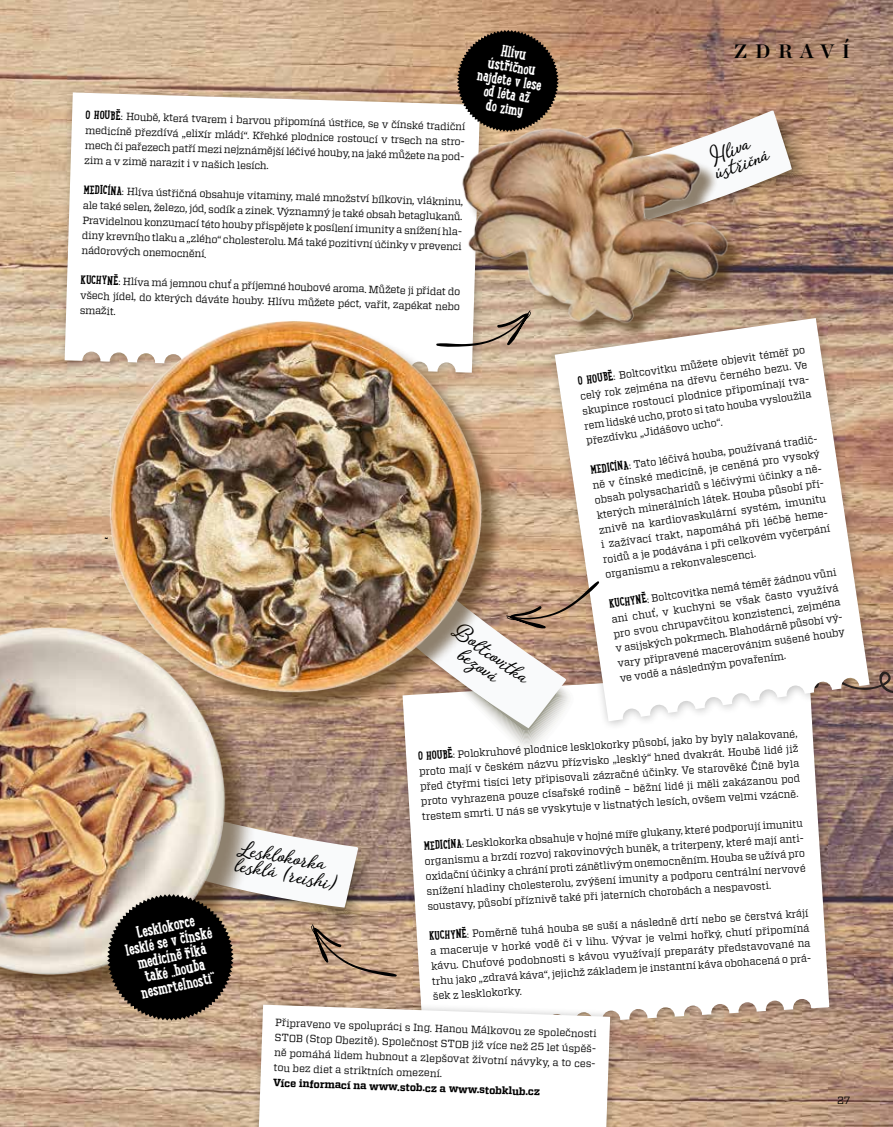
<style>
.page{position:relative;width:893px;height:1127px;background:#fff}
.page>*{position:absolute;margin:0;border:0;box-sizing:border-box;transform-origin:0 0}
.t1{font:22.35px/16.6px "Amberly";color:#000}
.t2{font:700 19.5px "Chronicle Display";letter-spacing:.4em;color:#000}
.t3{font:700 16.5px/15px "Lunch Box Slab";color:#fff;text-align:center}
.t4{font:700 15.6px/14.1px "Lunch Box Slab";color:#fff;text-align:center}
.t5{font:700 12px "Lunch Box Slab";color:#000}
.t6{font:10.5px/15px "Vitesse";color:#000;text-align:justify}
.t7{font:700 10.5px "Vitesse";color:#000}
.s1{font-family:"Lunch Box Slab";font-weight:700;font-size:12px}
</style>
<div class="page">
<img style="left:0;top:0;width:893px;height:1127px">
<svg style="left:880px;top:670px;width:13px;height:30px"></svg>
<svg style="left:765px;top:111px;width:53px;height:108px"></svg>
<div style="left:395px;top:663px;width:444px;height:379px;background:#000;opacity:.25"></div>
<svg style="left:403px;top:731px;width:426px;height:301px"></svg>
<div style="left:57px;top:85px;width:433px;height:298px;background:#000;opacity:.25"></div>
<svg style="left:65px;top:92px;width:392px;height:281px"></svg>
<div style="left:547px;top:311px;width:333px;height:420px;background:#000;opacity:.25"></div>
<svg style="left:555px;top:318px;width:315px;height:403px"></svg>
<img style="left:0;top:627px;width:317px;height:362px">
<img style="left:86px;top:296px;width:420px;height:420px">
<svg style="left:107px;top:818px;width:290px;height:202px;background:#99887a"></svg>
<img style="left:430px;top:97px;width:335px;height:249px">
<svg style="left:436px;top:310px;width:95px;height:37px"></svg>
<div style="left:249px;top:998px;width:370px;height:129px;background:#000;opacity:.25"></div>
<svg style="left:259px;top:1004px;width:351px;height:123px"></svg>
<svg style="left:457px;top:30px;width:102px;height:102px;background:#342c24"></svg>
<img style="left:391px;top:581px;width:209px;height:178px">
<p class="t6" style="left:86px;top:107px;width:381px;rotate:2deg"><span class="s1">O HOUBĚ:</span> Houbě, která tvarem i barvou připomíná ústřice, se v čínské tradiční medicíně přezdívá „elixír mládí“. Křehké plodnice rostoucí v trsech na stro&shy;mech či pařezech patří mezi nejznámější léčivé houby, na jaké můžete na pod&shy;zim a v zimě narazit i v našich lesích.</p>
<p class="t6" style="left:84px;top:182px;width:382px;rotate:2deg"><span class="s1">MEDICÍNA:</span> Hlíva ústřičná obsahuje vitaminy, malé množství bílkovin, vlákninu, ale také selen, železo, jód, sodík a zinek. Významný je také obsah betaglukanů.<br>Pravidelnou konzumací této houby přispějete k posílení imunity a snížení hla&shy;diny krevního tlaku a „zlého“ cholesterolu. Má také pozitivní účinky v prevenci nádorových onemocnění.</p>
<p class="t6" style="left:81px;top:271px;width:381px;line-height:15.5px;rotate:2deg"><span class="s1">KUCHYNĚ:</span> Hlíva má jemnou chuť a příjemné houbové aroma. Můžete ji přidat do všech jídel, do kterých dáváte houby. Hlívu můžete péct, vařit, zapékat nebo smažit.</p>
<h3 class="t4" style="left:483px;top:40px;width:67px;rotate:10deg">Hlívu ústřičnou najdete v lese od léta až<br>do zimy</h3>
<h1 class="t1" style="left:460px;top:622px;width:90px;text-align:center;rotate:36deg">Bolt covitka bezová</h1>
<h2 class="t2" style="left:734px;top:36px;width:118px">ZDRAVÍ</h2>
<h1 class="t1" style="left:707px;top:150px;width:58px;rotate:-20deg">Hlíva ústřičná</h1>
<p class="t6" style="left:577px;top:374px;width:232px;rotate:-8deg"><span class="s1">O HOUBĚ:</span> Boltcovitku můžete objevit téměř po celý rok zejména na dřevu černého bezu. Ve skupince rostoucí plodnice připomínají tva&shy;rem lidské ucho, proto si tato houba vysloužila přezdívku „Jidášovo ucho“.</p>
<p class="t6" style="left:589px;top:463px;width:232px;rotate:-8deg"><span class="s1">MEDICÍNA:</span> Tato léčivá houba, používaná tradič&shy;ně v čínské medicíně, je ceněná pro vysoký obsah polysacharidů s léčivými účinky a ně&shy;kterých minerálních látek. Houba působí pří&shy;znivě na kardiovaskulární systém, imunitu i zažívací trakt, napomáhá při léčbě heme&shy;roidů a je podávána i při celkovém vyčerpání organismu a rekonvalescenci.</p>
<p class="t6" style="left:608px;top:596px;width:232px;rotate:-8deg"><span class="s1">KUCHYNĚ:</span> Boltcovitka nemá téměř žádnou vůni ani chuť, v kuchyni se však často využívá pro svou chrupavčitou konzistenci, zejména v asijských pokrmech. Blahodárně působí vý&shy;vary připravené macerováním sušené houby ve vodě a následným povařením.</p>
<h3 class="t3" style="left:121px;top:928px;width:90px;rotate:-12deg">Lesklokorce lesklé se v čínské medicíně říká také „houba nesmrtelnosti“</h3>
<h1 class="t1" style="left:240px;top:840px;width:106px;rotate:11deg">Lesklokorka lesklá (reishi)</h1>
<p class="t6" style="left:418px;top:747px;width:382px;text-indent:39px;rotate:-3deg">Polokruhové plodnice lesklokorky působí, jako by byly nalakované, proto mají v českém názvu přízvisko „lesklý“ hned dvakrát. Houbě lidé již před čtyřmi tisíci lety připisovali zázračné účinky. Ve starověké Číně byla proto vyhrazena pouze císařské rodině – běžní lidé ji měli zakázanou pod trestem smrti. U nás se vyskytuje v listnatých lesích, ovšem velmi vzácně.</p>
<p class="t5" style="left:423px;top:837px;width:42px;rotate:-4deg">MEDICÍNA:</p>
<p class="t5" style="left:418px;top:747px;width:38px;rotate:-4deg">O HOUBĚ:</p>
<p class="t6" style="left:423px;top:837px;width:382px;text-align:right;rotate:-3deg">Lesklokorka obsahuje v hojné míře glukany, které podporují imunitu organismu a brzdí rozvoj rakovinových buněk, a triterpeny, které mají anti-</p>
<p class="t6" style="left:425px;top:870px;width:381px;rotate:-4deg">oxidační účinky a chrání proti zánětlivým onemocněním. Houba se užívá pro</p>
<p class="t6" style="left:426px;top:882px;width:381px;rotate:-3deg">snížení hladiny cholesterolu, zvýšení imunity a podporu centrální nervové soustavy, působí příznivě také při jaterních chorobách a nespavosti.</p>
<p class="t5" style="left:429px;top:927px;width:41px;rotate:-4deg">KUCHYNĚ:</p>
<p class="t6" style="left:429px;top:926px;width:382px;line-height:15.5px;text-align:left;text-indent:43px;rotate:-3deg">Poměrně tuhá houba se suší a následně drtí nebo se čerstvá krájí a maceruje v horké vodě či v lihu. Vývar je velmi hořký, chutí připomíná kávu. Chuťové podobnosti s kávou využívají preparáty představované na trhu jako „zdravá káva“, jejichž základem je instantní káva obohacená o prá&shy;šek z lesklokorky.</p>
<p class="t6" style="left:276px;top:1015px;width:324px;rotate:2deg">Připraveno ve spolupráci s Ing. Hanou Málkovou ze společnosti STOB (Stop Obezitě). Společnost STOB již více než 25 let úspěš&shy;ně pomáhá lidem hubnout a zlepšovat životní návyky, a to ces&shy;tou bez diet a striktních omezení.</p>
<p class="t7" style="left:273px;top:1075px;width:269px;rotate:2deg">Více informací na www.stob.cz a www.stobklub.cz</p>
<p class="t6" style="left:837px;top:1092px;width:15px">27</p>
</div>
